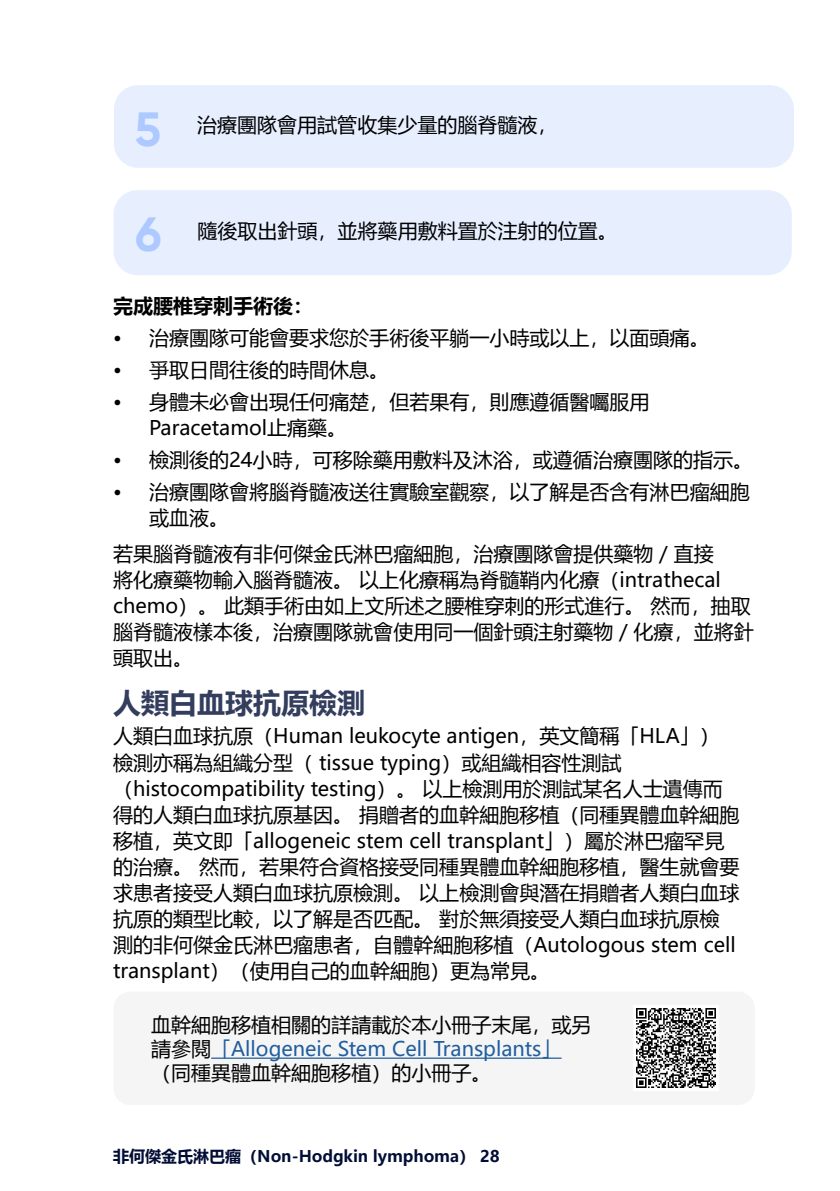
<style>
.page{position:relative;width:840px;height:1191px;background:#fff}
.page>*{position:absolute;margin:0;border:0;box-sizing:border-box;transform-origin:0 0}
.t1{font:700 48px "Gilroy";color:#adc9ff}
.chitra_body_text{font:700 28px "Microsoft Ya Hei";color:#333d5d}
.chitra_body_text-2{font:20px/26px "Microsoft Ya Hei";color:#000}
.t2{font:700 20px "Microsoft Ya Hei";color:#000}
.page_title_and_number_chitra{font:700 16px "Microsoft Ya Hei";color:#000d35}
.s1{color:#215e9e}
</style>
<div class="page">
<div style="left:113px;top:190px;width:678px;height:85px;background:#e7efff;border-radius:24px"></div>
<div style="left:113px;top:991px;width:641px;height:114px;background:#f5f5f5;border-radius:17px"></div>
<hr style="left:211px;top:1057px;width:350px;height:1px;background:#215e9e">
<img style="left:636px;top:1008px;width:80px;height:80px">
<div style="left:114px;top:85px;width:679px;height:83px;background:#e7efff;border-radius:24px"></div>
<p class="t1" style="left:135px;top:99px;width:28px">5</p>
<p class="chitra_body_text-2" style="left:197px;top:111px;width:361px">治療團隊會用試管收集少量的腦脊髓液，</p>
<p class="t1" style="left:135px;top:204px;width:28px">6</p>
<p class="chitra_body_text-2" style="left:197px;top:217px;width:422px">隨後取出針頭，並將藥用敷料置於注射的位置。</p>
<p class="t2" style="left:113px;top:292px;width:201px">完成腰椎穿刺手術後：</p>
<p class="chitra_body_text-2" style="left:113px;top:324px;width:597px">• 治療團隊可能會要求您於手術後平躺一小時或以上，以面頭痛。</p>
<p class="chitra_body_text-2" style="left:113px;top:356px;width:277px">• 爭取日間往後的時間休息。</p>
<p class="chitra_body_text-2" style="left:149px;top:388px;width:501px;text-indent:-36px">• 身體未必會出現任何痛楚，但若果有，則應遵循醫囑服用<br>Paracetamol止痛藥。</p>
<p class="chitra_body_text-2" style="left:113px;top:446px;width:641px">• 檢測後的24小時，可移除藥用敷料及沐浴，或遵循治療團隊的指示。</p>
<p class="chitra_body_text-2" style="left:149px;top:478px;width:601px;text-indent:-36px">• 治療團隊會將腦脊髓液送往實驗室觀察，以了解是否含有淋巴瘤細胞或血液。</p>
<p class="chitra_body_text-2" style="left:113px;top:540px;width:641px">若果腦脊髓液有非何傑金氏淋巴瘤細胞，治療團隊會提供藥物／直接<br>將化療藥物輸入腦脊髓液。 以上化療稱為脊髓鞘內化療（intrathecal chemo）。 此類手術由如上文所述之腰椎穿刺的形式進行。 然而，抽取腦脊髓液樣本後，治療團隊就會使用同一個針頭注射藥物／化療，並將針頭取出。</p>
<p class="chitra_body_text" style="left:113px;top:684px;width:253px">人類白血球抗原檢測</p>
<p class="chitra_body_text-2" style="left:113px;top:722px;width:627px">人類白血球抗原（Human leukocyte antigen，英文簡稱「HLA」）檢測亦稱為組織分型（ tissue typing）或組織相容性測試（histocompatibility testing）。 以上檢測用於測試某名人士遺傳而得的人類白血球抗原基因。 捐贈者的血幹細胞移植（同種異體血幹細胞移植，英文即「allogeneic stem cell transplant」）屬於淋巴瘤罕見的治療。 然而，若果符合資格接受同種異體血幹細胞移植，醫生就會要求患者接受人類白血球抗原檢測。 以上檢測會與潛在捐贈者人類白血球抗原的類型比較，以了解是否匹配。 對於無須接受人類白血球抗原檢測的非何傑金氏淋巴瘤患者，自體幹細胞移植（Autologous stem cell transplant）（使用自己的血幹細胞）更為常見。</p>
<p class="chitra_body_text-2" style="left:151px;top:1012px;width:442px;line-height:24px">血幹細胞移植相關的詳請載於本小冊子末尾，或另請參閱<span class="s1">「Allogeneic Stem Cell Transplants」<br></span>（同種異體血幹細胞移植）的小冊子。</p>
<p class="page_title_and_number_chitra" style="left:113px;top:1145px;width:388px">非何傑金氏淋巴瘤（Non-Hodgkin lymphoma） 28</p>
</div>
